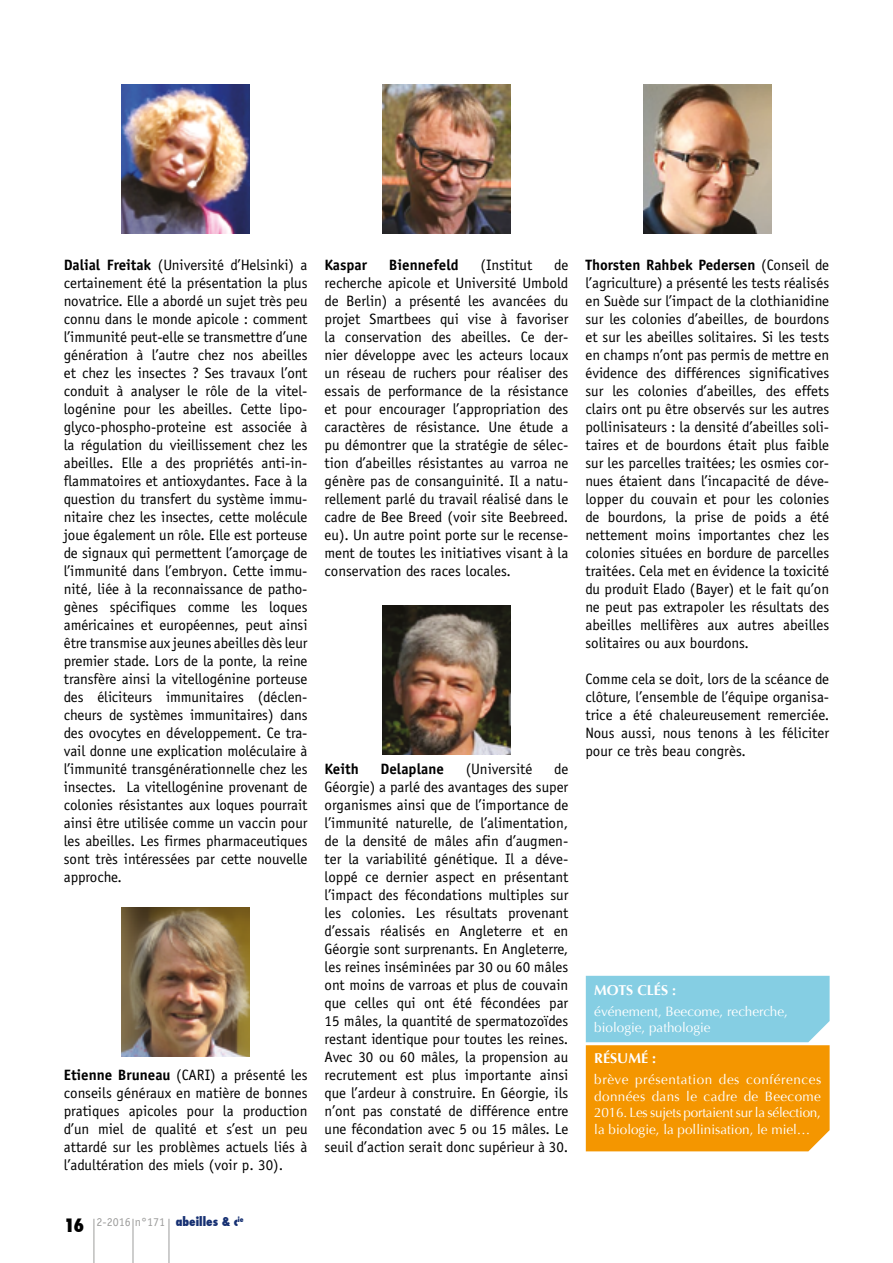
<style>
.page{position:relative;width:893px;height:1263px;background:#fff}
.page>*{position:absolute;margin:0;border:0;box-sizing:border-box;transform-origin:0 0}
.t1{font:15px/18px "Officina Sans";color:#000;text-align:justify}
.t2{font:700 15px "Officina Sans";color:#000}
.t3{font:700 14.25px "Optima";color:#fff}
.t4{font:13.5px/16.5px "Optima";color:#fff}
.t5{font:12px "Officina Sans";color:#9d9d9c}
.s1{font-weight:700}
.s2{font-family:"Futura";font-weight:800;font-stretch:condensed;font-size:18px;color:#000}
.s3{font-family:"Futura";font-weight:800;font-stretch:condensed;color:#163072}
</style>
<div class="page">
<hr style="left:133px;top:1219px;width:1px;height:44px;background:#9d9d9c">
<hr style="left:169px;top:1219px;width:1px;height:44px;background:#9d9d9c">
<hr style="left:94px;top:1219px;width:1px;height:44px;background:#9d9d9c">
<svg style="left:586px;top:976px;width:244px;height:175px;background:#caad5b"></svg>
<img style="left:122px;top:907px;width:127px;height:149px">
<img style="left:383px;top:85px;width:127px;height:149px">
<img style="left:383px;top:606px;width:127px;height:148px">
<img style="left:643px;top:85px;width:128px;height:149px">
<img style="left:122px;top:85px;width:127px;height:149px">
<p class="t1" style="left:64px;top:256px;width:245px"><span class="s1">Dalial Freitak</span> (Université d’Helsinki) a certainement été la présentation la plus novatrice. Elle a abordé un sujet très peu connu dans le monde apicole : comment l’immunité peut-elle se transmettre d’une génération à l’autre chez nos abeilles et chez les insectes ? Ses travaux l’ont conduit à analyser le rôle de la vitel&shy;logénine pour les abeilles. Cette lipo&shy;glyco-phospho-proteine est associée à la régulation du vieillissement chez les abeilles. Elle a des propriétés anti-in&shy;flammatoires et antioxydantes. Face à la question du transfert du système immu&shy;nitaire chez les insectes, cette molécule joue également un rôle. Elle est porteuse de signaux qui permettent l’amorçage de l’immunité dans l’embryon. Cette immu&shy;nité, liée à la reconnaissance de patho&shy;gènes spécifiques comme les loques américaines et européennes, peut ainsi être transmise aux jeunes abeilles dès leur premier stade. Lors de la ponte, la reine transfère ainsi la vitellogénine porteuse des éliciteurs immunitaires (déclen&shy;cheurs de systèmes immunitaires) dans des ovocytes en développement. Ce tra&shy;vail donne une explication moléculaire à l’immunité transgénérationnelle chez les insectes. La vitellogénine provenant de colonies résistantes aux loques pourrait ainsi être utilisée comme un vaccin pour les abeilles. Les firmes pharmaceutiques sont très intéressées par cette nouvelle approche.</p>
<p class="t1" style="left:64px;top:1066px;width:245px"><span class="s1">Etienne Bruneau</span> (CARI) a présenté les conseils généraux en matière de bonnes pratiques apicoles pour la production d’un miel de qualité et s’est un peu attardé sur les problèmes actuels liés à l’adultération des miels (voir p. 30).</p>
<p class="t5" style="left:64px;top:1215px;width:181px"><span class="s2">16</span> 2-2016 n°171 <span class="s3">abeilles &amp; c</span><sup>ie</sup></p>
<p class="t1" style="left:325px;top:256px;width:245px;text-indent:230px">de recherche apicole et Université Umbold de Berlin) a présenté les avancées du projet Smartbees qui vise à favoriser la conservation des abeilles. Ce der&shy;nier développe avec les acteurs locaux un réseau de ruchers pour réaliser des essais de performance de la résistance et pour encourager l’appropriation des caractères de résistance. Une étude a pu démontrer que la stratégie de sélec&shy;tion d’abeilles résistantes au varroa ne génère pas de consanguinité. Il a natu&shy;rellement parlé du travail réalisé dans le cadre de Bee Breed (voir site Beebreed. eu). Un autre point porte sur le recense&shy;ment de toutes les initiatives visant à la conservation des races locales.</p>
<p class="t2" style="left:325px;top:256px;width:44px">Kaspar</p>
<p class="t2" style="left:389px;top:256px;width:71px">Biennefeld</p>
<p class="t1" style="left:480px;top:256px;width:53px">(Institut</p>
<p class="t1" style="left:325px;top:760px;width:245px;text-indent:230px">de Géorgie) a parlé des avantages des super organismes ainsi que de l’importance de l’immunité naturelle, de l’alimentation, de la densité de mâles afin d’augmen&shy;ter la variabilité génétique. Il a déve&shy;loppé ce dernier aspect en présentant l’impact des fécondations multiples sur les colonies. Les résultats provenant d’essais réalisés en Angleterre et en Géorgie sont surprenants. En Angleterre, les reines inséminées par 30 ou 60 mâles ont moins de varroas et plus de couvain que celles qui ont été fécondées par 15 mâles, la quantité de spermatozoïdes restant identique pour toutes les reines.<br>Avec 30 ou 60 mâles, la propension au recrutement est plus importante ainsi que l’ardeur à construire. En Géorgie, ils n’ont pas constaté de différence entre une fécondation avec 5 ou 15 mâles. Le seuil d’action serait donc supérieur à 30.</p>
<p class="t2" style="left:325px;top:760px;width:36px">Keith</p>
<p class="t2" style="left:381px;top:760px;width:65px">Delaplane</p>
<p class="t1" style="left:466px;top:760px;width:68px">(Université</p>
<p class="t1" style="left:585px;top:256px;width:245px"><span class="s1">Thorsten Rahbek Pedersen</span> (Conseil de l’agriculture) a présenté les tests réalisés en Suède sur l’impact de la clothianidine sur les colonies d’abeilles, de bourdons et sur les abeilles solitaires. Si les tests en champs n’ont pas permis de mettre en évidence des différences significatives sur les colonies d’abeilles, des effets clairs ont pu être observés sur les autres pollinisateurs : la densité d’abeilles soli&shy;taires et de bourdons était plus faible sur les parcelles traitées; les osmies cor&shy;nues étaient dans l’incapacité de déve&shy;lopper du couvain et pour les colonies de bourdons, la prise de poids a été nettement moins importantes chez les colonies situées en bordure de parcelles traitées. Cela met en évidence la toxicité du produit Elado (Bayer) et le fait qu’on ne peut pas extrapoler les résultats des abeilles mellifères aux autres abeilles solitaires ou aux bourdons.</p>
<p class="t1" style="left:585px;top:670px;width:245px">Comme cela se doit, lors de la scéance de clôture, l’ensemble de l’équipe organisa&shy;trice a été chaleureusement remerciée.<br>Nous aussi, nous tenons à les féliciter pour ce très beau congrès.</p>
<p class="t3" style="left:594px;top:982px;width:83px">MOTS CLÉS :</p>
<p class="t4" style="left:594px;top:1003px;width:195px">événement, Beecome, recherche, biologie, pathologie</p>
<p class="t3" style="left:594px;top:1050px;width:63px">RÉSUMÉ :</p>
<p class="t4" style="left:594px;top:1071px;width:228px;text-align:justify">brève présentation des conférences données dans le cadre de Beecome 2016. Les sujets portaient sur la sélection, la biologie, la pollinisation, le miel…</p>
</div>
